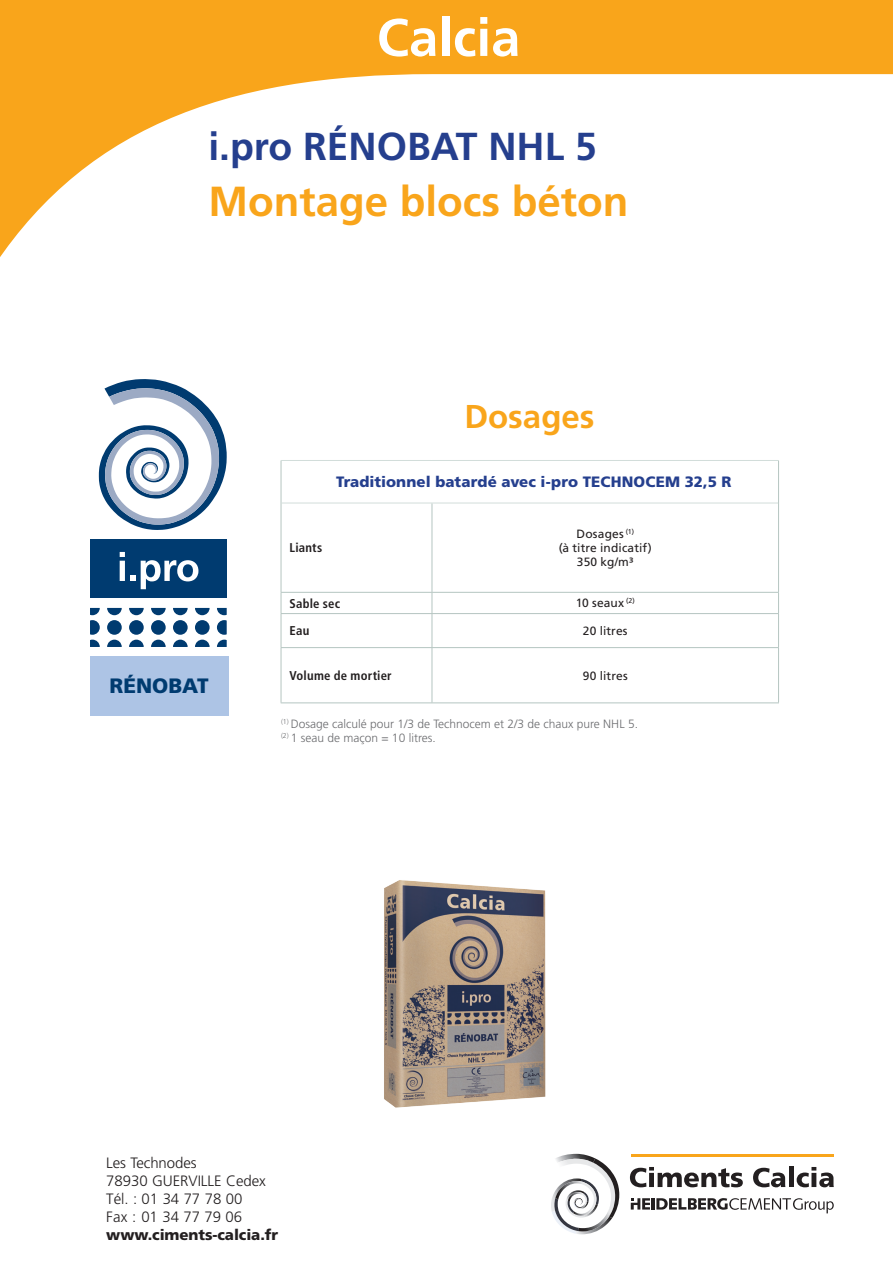
<style>
.page{position:relative;width:893px;height:1263px;background:#fff}
.page>*{position:absolute;margin:0;border:0;box-sizing:border-box;transform-origin:0 0}
.t1{font:700 52.8px "Frutiger";color:#fff}
.t2{font:700 42px "Frutiger";color:#f9a51b}
.t3{font:700 39px "Frutiger";color:#253f8e}
.t4{font:700 33px "Frutiger";color:#f9a51b}
.t5{font:900 20.85px "Frutiger";color:#003b70}
.Normale{font:300 15px "Frutiger";letter-spacing:-.005em;color:#231f20}
._03_Tableau_text_rom{font:900 15px "Frutiger LT Std";letter-spacing:.005em;color:#253f8e}
.Normale-2{font:900 15px "Frutiger";letter-spacing:-.005em;color:#231f20}
._03_tableau_body_fru{font:700 condensed 12.75px "Frutiger LT Std";letter-spacing:.015em;color:#231f20}
._00_Sources_frutig_L{font:300 12px/13.5px "Frutiger LT Std";color:#6c6d70}
._03_Tableau_text_rom-2{font:12px/14.2px "Frutiger LT Std";letter-spacing:.01em;color:#231f20;text-align:center}
</style>
<div class="page">
<svg style="left:0;top:0;width:893px;height:257px"></svg>
<hr style="left:281px;top:461px;width:1px;height:42px;background:#b5c5c1">
<hr style="left:281px;top:503px;width:1px;height:89px;background:#b5c5c1">
<hr style="left:778px;top:461px;width:1px;height:42px;background:#b5c5c1">
<hr style="left:432px;top:503px;width:1px;height:89px;background:#b5c5c1">
<hr style="left:778px;top:503px;width:1px;height:89px;background:#b5c5c1">
<hr style="left:281px;top:592px;width:151px;height:1px;background:#b5c5c1">
<svg style="left:281px;top:593px;width:1px;height:20px"></svg>
<hr style="left:432px;top:592px;width:347px;height:1px;background:#b5c5c1">
<svg style="left:432px;top:593px;width:1px;height:20px"></svg>
<svg style="left:778px;top:593px;width:1px;height:20px"></svg>
<hr style="left:281px;top:613px;width:151px;height:1px;background:#b5c5c1">
<hr style="left:281px;top:614px;width:1px;height:33px;background:#b5c5c1">
<hr style="left:432px;top:613px;width:347px;height:1px;background:#b5c5c1">
<hr style="left:432px;top:614px;width:1px;height:33px;background:#b5c5c1">
<hr style="left:778px;top:614px;width:1px;height:33px;background:#b5c5c1">
<hr style="left:281px;top:647px;width:151px;height:1px;background:#b5c5c1">
<hr style="left:281px;top:648px;width:1px;height:54px;background:#b5c5c1">
<hr style="left:432px;top:647px;width:347px;height:1px;background:#b5c5c1">
<hr style="left:432px;top:648px;width:1px;height:54px;background:#b5c5c1">
<hr style="left:778px;top:648px;width:1px;height:54px;background:#b5c5c1">
<hr style="left:281px;top:702px;width:151px;height:1px;background:#b5c5c1">
<hr style="left:432px;top:702px;width:347px;height:1px;background:#b5c5c1">
<hr style="left:281px;top:460px;width:151px;height:1px;background:#d2ddda">
<hr style="left:432px;top:460px;width:347px;height:1px;background:#d2ddda">
<hr style="left:281px;top:503px;width:151px;height:1px;background:#d2ddda">
<hr style="left:432px;top:503px;width:346px;height:1px;background:#d2ddda">
<svg style="left:99px;top:379px;width:128px;height:151px"></svg>
<div style="left:90px;top:540px;width:137px;height:58px;background:#003b70"></div>
<svg style="left:120px;top:552px;width:78px;height:37px"></svg>
<div style="left:173px;top:620px;width:15px;height:15px;background:#003b70;border-radius:50%"></div>
<div style="left:151px;top:620px;width:15px;height:15px;background:#003b70;border-radius:50%"></div>
<svg style="left:151px;top:608px;width:15px;height:7px"></svg>
<svg style="left:129px;top:608px;width:15px;height:7px"></svg>
<div style="left:129px;top:620px;width:15px;height:15px;background:#003b70;border-radius:50%"></div>
<svg style="left:173px;top:608px;width:15px;height:7px"></svg>
<div style="left:195px;top:620px;width:15px;height:15px;background:#003b70;border-radius:50%"></div>
<svg style="left:195px;top:608px;width:15px;height:7px"></svg>
<div style="left:107px;top:620px;width:15px;height:15px;background:#003b70;border-radius:50%"></div>
<svg style="left:173px;top:640px;width:15px;height:7px"></svg>
<svg style="left:151px;top:640px;width:15px;height:7px"></svg>
<svg style="left:129px;top:640px;width:15px;height:7px"></svg>
<svg style="left:195px;top:640px;width:15px;height:7px"></svg>
<svg style="left:217px;top:608px;width:10px;height:39px"></svg>
<svg style="left:107px;top:608px;width:15px;height:7px"></svg>
<svg style="left:90px;top:608px;width:10px;height:39px"></svg>
<svg style="left:107px;top:640px;width:15px;height:7px"></svg>
<div style="left:90px;top:657px;width:138px;height:59px;background:#adc4e5"></div>
<svg style="left:551px;top:1154px;width:68px;height:80px"></svg>
<svg style="left:630px;top:1167px;width:113px;height:20px"></svg>
<svg style="left:753px;top:1168px;width:32px;height:19px"></svg>
<div style="left:789px;top:1166px;width:5px;height:21px;background:#231f20"></div>
<svg style="left:797px;top:1167px;width:37px;height:20px"></svg>
<hr style="left:631px;top:1154px;width:203px;height:2px;background:#f9a51b">
<svg style="left:631px;top:1198px;width:203px;height:15px"></svg>
<img style="left:384px;top:880px;width:162px;height:228px">
<p class="t1" style="left:377px;top:7px;width:145px">Calcia</p>
<p class="t3" style="left:208px;top:123px;width:390px">i.pro RÉNOBAT NHL 5</p>
<p class="t2" style="left:208px;top:176px;width:422px">Montage blocs béton</p>
<p class="t4" style="left:464px;top:397px;width:132px">Dosages</p>
<p class="t5" style="left:109px;top:673px;width:101px">RÉNOBAT</p>
<p class="_03_Tableau_text_rom" style="left:336px;top:473px;width:397px">Traditionnel batardé avec i-pro TECHNOCEM 32,5 R</p>
<p class="_03_tableau_body_fru" style="left:290px;top:540px;width:34px">Liants</p>
<p class="_03_Tableau_text_rom-2" style="left:576px;top:527px;width:59px">Dosages <sup>(1)</sup></p>
<p class="_03_Tableau_text_rom-2" style="left:559px;top:541px;width:95px">(à titre indicatif)<br>350 kg/m³</p>
<p class="_03_tableau_body_fru" style="left:290px;top:596px;width:52px">Sable sec</p>
<p class="_03_Tableau_text_rom-2" style="left:576px;top:596px;width:61px">10 seaux <sup>(2)</sup></p>
<p class="_03_tableau_body_fru" style="left:290px;top:623px;width:21px">Eau</p>
<p class="_03_Tableau_text_rom-2" style="left:583px;top:624px;width:46px">20 litres</p>
<p class="_03_tableau_body_fru" style="left:290px;top:668px;width:104px">Volume de mortier</p>
<p class="_03_Tableau_text_rom-2" style="left:583px;top:668px;width:47px">90 litres</p>
<p class="_00_Sources_frutig_L" style="left:281px;top:718px;width:358px"><sup>(1)</sup> Dosage calculé pour 1/3 de Technocem et 2/3 de chaux pure NHL 5. <sup>(2)</sup> 1 seau de maçon = 10 litres.</p>
<p class="Normale" style="left:106px;top:1154px;width:92px">Les Technodes</p>
<p class="Normale" style="left:106px;top:1172px;width:161px">78930 GUERVILLE Cedex</p>
<p class="Normale" style="left:106px;top:1190px;width:138px">Tél. : 01 34 77 78 00</p>
<p class="Normale" style="left:106px;top:1208px;width:137px">Fax : 01 34 77 79 06</p>
<p class="Normale-2" style="left:106px;top:1225px;width:173px">www.ciments-calcia.fr</p>
</div>
